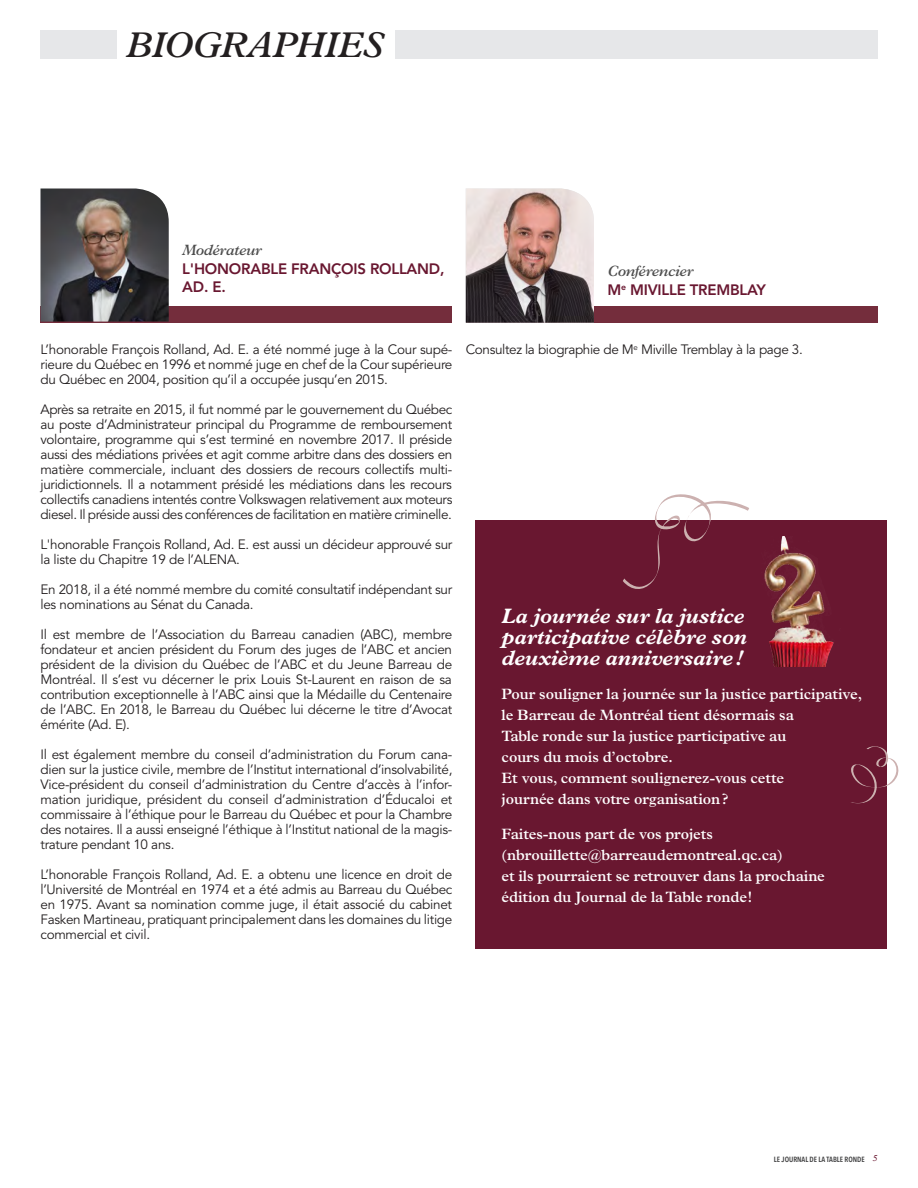
<style>
.page{position:relative;width:918px;height:1188px;background:#fff}
.page>*{position:absolute;margin:0;border:0;box-sizing:border-box;transform-origin:0 0}
.t1{font:italic 600 36px "Plantin Std";letter-spacing:-.025em;color:#231f20}
.non_grille{font:italic 700 21px/21px "Plantin Std";letter-spacing:-.005em;color:#fff}
.non_grille-2{font:600 15px/21px "Plantin Std";letter-spacing:-.005em;color:#fff}
.t2{font:800 15px/18.3px "Avenir LT Std";letter-spacing:-.015em;color:#691730}
.TEXTE_paragraphe_-_c{font:13.5px/15px "Avenir LT Std";letter-spacing:-.02em;color:#231f20;text-align:justify}
.t3{font:600 condensed 7.5px "Avenir Next LT Pro";color:#3e3e3f}
.s1{font-family:"Plantin Std";font-weight:600;font-style:italic;color:#4d4d4d}
.s2{font-family:"Plantin Std";font-style:italic;font-stretch:normal;font-size:9px;color:#691730}
</style>
<div class="page">
<div style="left:395px;top:30px;width:483px;height:28px;background:#e6e7e9"></div>
<div style="left:40px;top:30px;width:77px;height:28px;background:#e6e7e9"></div>
<div style="left:40px;top:306px;width:412px;height:17px;background:#742d3c"></div>
<img style="left:40px;top:189px;width:129px;height:133px">
<div style="left:466px;top:306px;width:412px;height:17px;background:#742d3c"></div>
<img style="left:466px;top:189px;width:128px;height:134px">
<div style="left:475px;top:521px;width:412px;height:428px;background:#691730"></div>
<svg style="left:851px;top:746px;width:48px;height:58px"></svg>
<svg style="left:623px;top:494px;width:126px;height:95px"></svg>
<img style="left:764px;top:536px;width:70px;height:131px">
<p class="t1" style="left:126px;top:24px;width:259px">BIOGRAPHIES</p>
<p class="t2" style="left:182px;top:241px;width:264px"><span class="s1">Modérateur<br></span>L'HONORABLE FRANÇOIS ROLLAND,<br>AD. E.</p>
<p class="t2" style="left:608px;top:262px;width:160px;line-height:18.8px"><span class="s1">Conférencier<br></span>M<sup>e</sup> MIVILLE TREMBLAY</p>
<p class="TEXTE_paragraphe_-_c" style="left:40px;top:342px;width:413px">L’honorable François Rolland, Ad. E. a été nommé juge à la Cour supé&shy;rieure du Québec en 1996 et nommé juge en chef de la Cour supérieure du Québec en 2004, position qu’il a occupée jusqu’en 2015.</p>
<p class="TEXTE_paragraphe_-_c" style="left:40px;top:402px;width:413px">Après sa retraite en 2015, il fut nommé par le gouvernement du Québec au poste d’Administrateur principal du Programme de remboursement volontaire, programme qui s’est terminé en novembre 2017. Il préside aussi des médiations privées et agit comme arbitre dans des dossiers en matière commerciale, incluant des dossiers de recours collectifs multi&shy;juridictionnels. Il a notamment présidé les médiations dans les recours collectifs canadiens intentés contre Volkswagen relativement aux moteurs diesel. Il préside aussi des conférences de facilitation en matière criminelle.</p>
<p class="TEXTE_paragraphe_-_c" style="left:40px;top:537px;width:413px">L'honorable François Rolland, Ad. E. est aussi un décideur approuvé sur la liste du Chapitre 19 de l’ALENA.</p>
<p class="TEXTE_paragraphe_-_c" style="left:40px;top:582px;width:413px">En 2018, il a été nommé membre du comité consultatif indépendant sur les nominations au Sénat du Canada.</p>
<p class="TEXTE_paragraphe_-_c" style="left:40px;top:627px;width:413px">Il est membre de l’Association du Barreau canadien (ABC), membre fondateur et ancien président du Forum des juges de l’ABC et ancien président de la division du Québec de l’ABC et du Jeune Barreau de Montréal. Il s’est vu décerner le prix Louis St-Laurent en raison de sa contribution exceptionnelle à l’ABC ainsi que la Médaille du Centenaire de l’ABC. En 2018, le Barreau du Québec lui décerne le titre d’Avocat émérite (Ad. E).</p>
<p class="TEXTE_paragraphe_-_c" style="left:40px;top:747px;width:413px">Il est également membre du conseil d’administration du Forum cana&shy;dien sur la justice civile, membre de l’Institut international d’insolvabilité, Vice-président du conseil d’administration du Centre d’accès à l’infor&shy;mation juridique, président du conseil d’administration d’Éducaloi et commissaire à l’éthique pour le Barreau du Québec et pour la Chambre des notaires. Il a aussi enseigné l’éthique à l’Institut national de la magis&shy;trature pendant 10 ans.</p>
<p class="TEXTE_paragraphe_-_c" style="left:40px;top:867px;width:413px">L’honorable François Rolland, Ad. E. a obtenu une licence en droit de l’Université de Montréal en 1974 et a été admis au Barreau du Québec en 1975. Avant sa nomination comme juge, il était associé du cabinet Fasken Martineau, pratiquant principalement dans les domaines du litige commercial et civil.</p>
<p class="TEXTE_paragraphe_-_c" style="left:466px;top:342px;width:339px">Consultez la biographie de M<sup>e</sup> Miville Tremblay à la page 3.</p>
<p class="non_grille" style="left:502px;top:605px;width:247px">La journée sur la justice participative célèbre son deuxième anniversaire!</p>
<p class="non_grille-2" style="left:502px;top:684px;width:362px">Pour souligner la journée sur la justice participative, le Barreau de Montréal tient désormais sa<br>Table ronde sur la justice participative au<br>cours du mois d’octobre.<br>Et vous, comment soulignerez-vous cette<br>journée dans votre organisation?</p>
<p class="non_grille-2" style="left:502px;top:823px;width:325px">Faites-nous part de vos projets (nbrouillette@barreaudemontreal.qc.ca)<br>et ils pourraient se retrouver dans la prochaine édition du Journal de la Table ronde!</p>
<p class="t3" style="left:774px;top:1154px;width:105px">LE JOURNAL DE LA TABLE RONDE <span class="s2">5</span></p>
</div>
